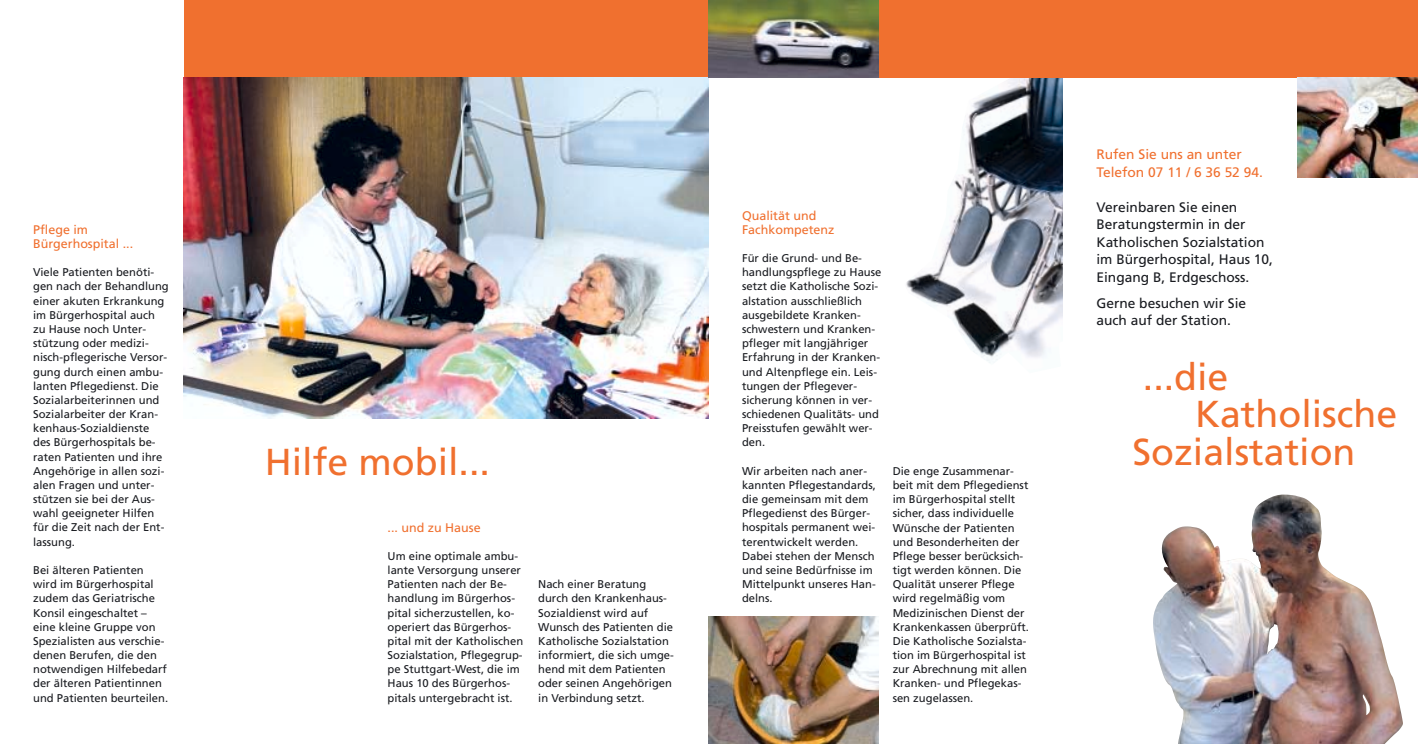
<style>
.page{position:relative;width:1418px;height:744px;background:#fff}
.page>*{position:absolute;margin:0;border:0;box-sizing:border-box;transform-origin:0 0}
.t1{font:37.5px/37.5px "Frutiger";color:#f0702f}
.t2{font:13.75px/17.5px "Frutiger";color:#191b20}
.t3{font:13.75px/17.5px "Frutiger";color:#f0702f}
.t4{font:12.5px/14.1px "Frutiger";color:#f0702f}
.t5{font:11.25px/14.1px "Frutiger";color:#191b20}
</style>
<div class="page">
<img style="left:906px;top:78px;width:156px;height:285px">
<div style="left:184px;top:0;width:1233px;height:78px;background:#f0702f"></div>
<img style="left:1297px;top:78px;width:120px;height:99px">
<img style="left:1153px;top:494px;width:250px;height:250px">
<img style="left:184px;top:78px;width:524px;height:340px">
<img style="left:708px;top:0;width:170px;height:78px">
<img style="left:708px;top:616px;width:170px;height:128px">
<p class="t4" style="left:33px;top:223px;width:101px">Pflege im<br>Bürgerhospital ...</p>
<p class="t5" style="left:33px;top:266px;width:137px">Viele Patienten benöti&shy;gen nach der Behandlung einer akuten Erkrankung im Bürgerhospital auch zu Hause noch Unter&shy;stützung oder medizi&shy;nisch-pflegerische Versor&shy;gung durch einen ambu&shy;lanten Pflegedienst. Die<br>Sozialarbeiterinnen und<br>Sozialarbeiter der Kran&shy;kenhaus-Sozialdienste des Bürgerhospitals be&shy;raten Patienten und ihre<br>Angehörige in allen sozi&shy;alen Fragen und unter&shy;stützen sie bei der Aus&shy;wahl geeigneter Hilfen für die Zeit nach der Ent&shy;lassung.</p>
<p class="t5" style="left:33px;top:564px;width:137px">Bei älteren Patienten wird im Bürgerhospital zudem das Geriatrische<br>Konsil eingeschaltet – eine kleine Gruppe von<br>Spezialisten aus verschie&shy;denen Berufen, die den notwendigen Hilfebedarf der älteren Patientinnen und Patienten beurteilen.</p>
<p class="t3" style="left:1096px;top:146px;width:168px">Rufen Sie uns an unter<br>Telefon 07 11 / 6 36 52 94.</p>
<p class="t2" style="left:1096px;top:199px;width:178px">Vereinbaren Sie einen<br>Beratungstermin in der<br>Katholischen Sozialstation im Bürgerhospital, Haus 10,<br>Eingang B, Erdgeschoss.</p>
<p class="t2" style="left:1096px;top:295px;width:151px">Gerne besuchen wir Sie auch auf der Station.</p>
<p class="t4" style="left:742px;top:209px;width:94px">Qualität und<br>Fachkompetenz</p>
<p class="t5" style="left:742px;top:252px;width:141px">Für die Grund- und Be&shy;handlungspflege zu Hause setzt die Katholische Sozi&shy;alstation ausschließlich ausgebildete Kranken&shy;schwestern und Kranken&shy;pfleger mit langjähriger<br>Erfahrung in der Kranken&shy;und Altenpflege ein. Leis&shy;tungen der Pflegever&shy;sicherung können in ver&shy;schiedenen Qualitäts- und<br>Preisstufen gewählt wer&shy;den.</p>
<p class="t5" style="left:742px;top:465px;width:135px">Wir arbeiten nach aner&shy;kannten Pflegestandards, die gemeinsam mit dem<br>Pflegedienst des Bürger&shy;hospitals permanent wei&shy;terentwickelt werden.<br>Dabei stehen der Mensch und seine Bedürfnisse im<br>Mittelpunkt unseres Han&shy;delns.</p>
<h1 class="t1" style="left:1195px;top:360px;width:204px;text-indent:-52px">...die<br>Katholische</h1>
<h1 class="t1" style="left:265px;top:446px;width:226px">Hilfe mobil...</h1>
<h1 class="t1" style="left:1132px;top:435px;width:224px">Sozialstation</h1>
<p class="t5" style="left:892px;top:465px;width:138px">Die enge Zusammenar&shy;beit mit dem Pflegedienst im Bürgerhospital stellt sicher, dass individuelle<br>Wünsche der Patienten und Besonderheiten der<br>Pflege besser berücksich&shy;tigt werden können. Die<br>Qualität unserer Pflege wird regelmäßig vom<br>Medizinischen Dienst der<br>Krankenkassen überprüft.<br>Die Katholische Sozialsta&shy;tion im Bürgerhospital ist zur Abrechnung mit allen<br>Kranken- und Pflegekas&shy;sen zugelassen.</p>
<p class="t4" style="left:387px;top:521px;width:95px">... und zu Hause</p>
<p class="t5" style="left:387px;top:550px;width:137px">Um eine optimale ambu&shy;lante Versorgung unserer<br>Patienten nach der Be&shy;handlung im Bürgerhos&shy;pital sicherzustellen, ko&shy;operiert das Bürgerhos&shy;pital mit der Katholischen<br>Sozialstation, Pflegegrup&shy;pe Stuttgart-West, die im<br>Haus 10 des Bürgerhos&shy;pitals untergebracht ist.</p>
<p class="t5" style="left:538px;top:578px;width:137px">Nach einer Beratung durch den Krankenhaus-<br>Sozialdienst wird auf<br>Wunsch des Patienten die<br>Katholische Sozialstation informiert, die sich umge&shy;hend mit dem Patienten oder seinen Angehörigen in Verbindung setzt.</p>
</div>
